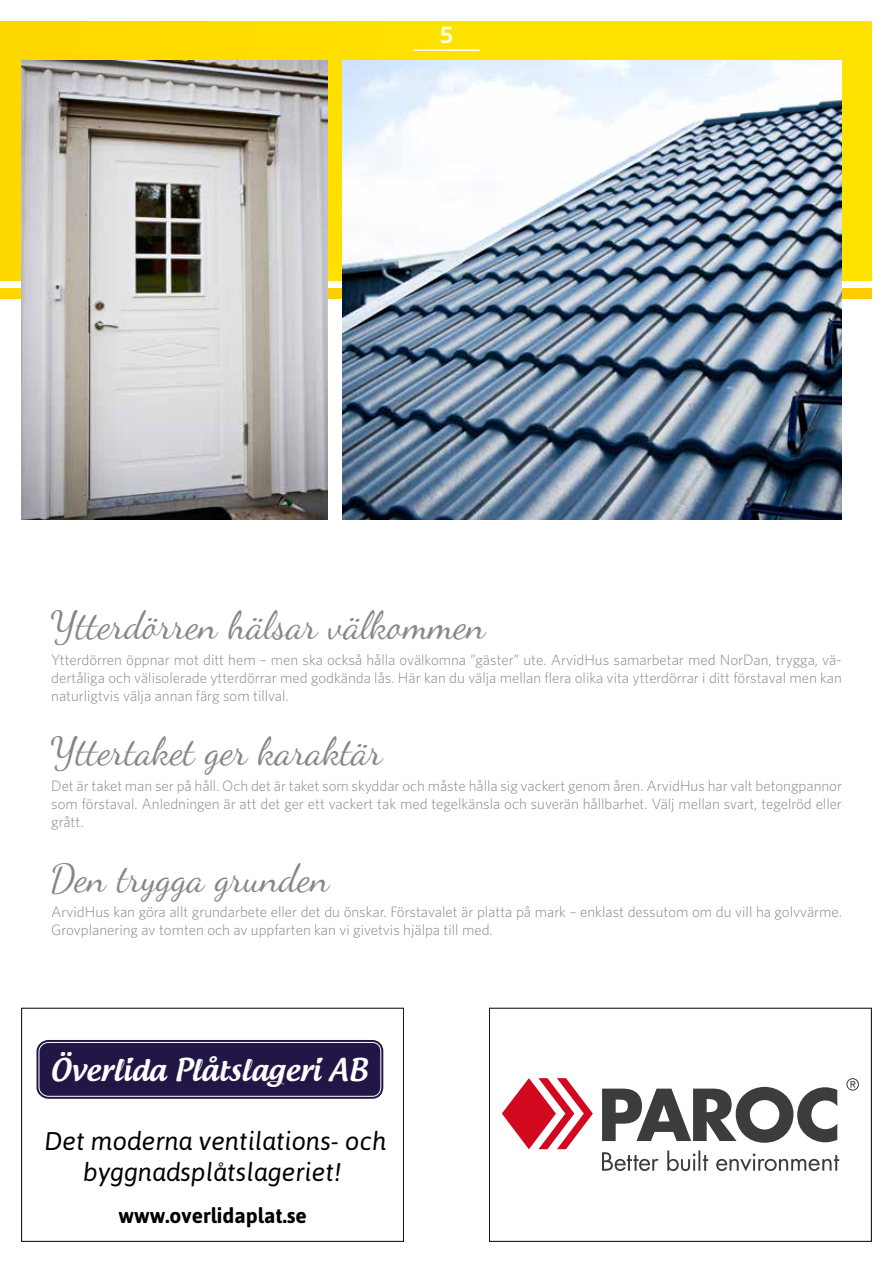
<style>
.page{position:relative;width:893px;height:1263px;background:#fff}
.page>*{position:absolute;margin:0;border:0;box-sizing:border-box;transform-origin:0 0}
.t1{font:39px "Dancing Script OT";color:#878787}
.t2{font:500 29.85px "Androgyne";color:#fff}
.t3{font:italic 25.5px/30.6px "Asap";color:#000;text-align:center}
.t4{font:600 24px "Whitney";color:#fff}
.t5{font:700 21px "Asap";color:#000}
.t6{font:300 15px/18px "Whitney";color:#878787;text-align:justify}
</style>
<div class="page">
<div style="left:0;top:21px;width:872px;height:260px;background:#ffe000"></div>
<div style="left:0;top:288px;width:872px;height:11px;background:#fecf00"></div>
<div style="left:36px;top:1040px;width:347px;height:59px;border:5px solid #211646;border-radius:9px"></div>
<div style="left:39px;top:1042px;width:342px;height:54px;background:#211646;border-radius:9px"></div>
<div style="left:39px;top:1042px;width:342px;height:55px;border:1px solid #fff;border-radius:9px"></div>
<div style="left:21px;top:1008px;width:383px;height:234px;border:1px solid #000"></div>
<svg style="left:502px;top:1078px;width:91px;height:71px"></svg>
<svg style="left:602px;top:1078px;width:257px;height:93px"></svg>
<div style="left:489px;top:1008px;width:383px;height:234px;border:1px solid #000"></div>
<img style="left:21px;top:61px;width:306px;height:458px">
<img style="left:342px;top:61px;width:500px;height:458px">
<hr style="left:413px;top:49px;width:66px;height:2px;background:#fff">
<h3 class="t4" style="left:440px;top:19px;width:14px">5</h3>
<h1 class="t1" style="left:51px;top:602px;width:436px">Ytterdörren hälsar välkommen</h1>
<p class="t6" style="left:51px;top:650px;width:792px">Ytterdörren öppnar mot ditt hem – men ska också hålla ovälkomna ”gäster” ute. ArvidHus samarbetar med NorDan, trygga, vä&shy;dertåliga och välisolerade ytterdörrar med godkända lås. Här kan du välja mellan flera olika vita ytterdörrar i ditt förstaval men kan naturligtvis välja annan färg som tillval.</p>
<h1 class="t1" style="left:51px;top:729px;width:334px">Yttertaket ger karaktär</h1>
<p class="t6" style="left:51px;top:776px;width:792px">Det är taket man ser på håll. Och det är taket som skyddar och måste hålla sig vackert genom åren. ArvidHus har valt betongpannor som förstaval. Anledningen är att det ger ett vackert tak med tegelkänsla och suverän hållbarhet. Välj mellan svart, tegelröd eller grått.</p>
<h1 class="t1" style="left:51px;top:855px;width:280px">Den trygga grunden</h1>
<p class="t6" style="left:51px;top:903px;width:792px">ArvidHus kan göra allt grundarbete eller det du önskar. Förstavalet är platta på mark – enklast dessutom om du vill ha golvvärme.<br>Grovplanering av tomten och av uppfarten kan vi givetvis hjälpa till med.</p>
<h2 class="t2" style="left:50px;top:1050px;width:319px">Överlida Plåtslageri AB</h2>
<h3 class="t3" style="left:45px;top:1125px;width:343px">Det moderna ventilations- och byggnadsplåtslageriet!</h3>
<h3 class="t5" style="left:118px;top:1203px;width:190px">www.overlidaplat.se</h3>
</div>
